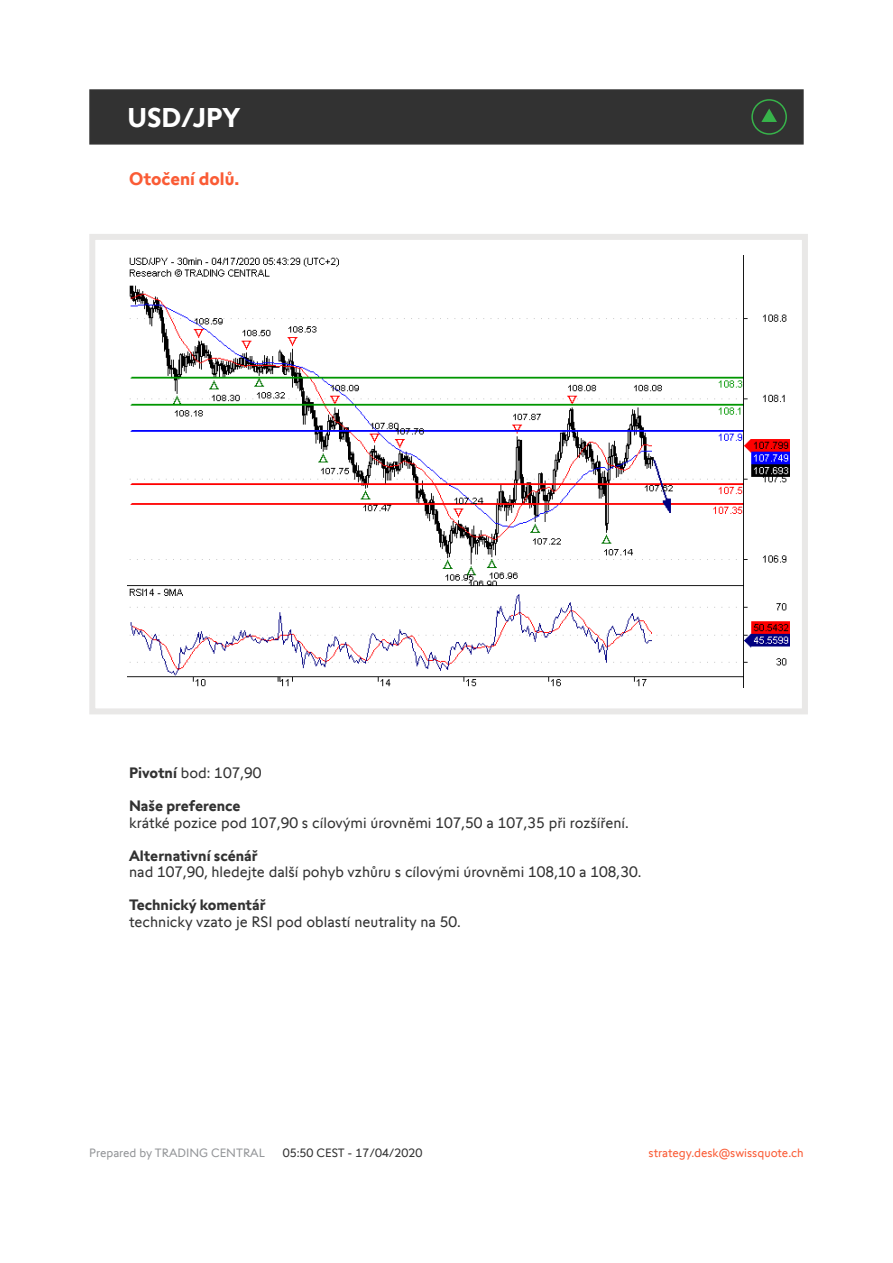
<style>
.page{position:relative;width:893px;height:1263px;background:#fff}
.page>*{position:absolute;margin:0;border:0;box-sizing:border-box;transform-origin:0 0}
.t1{font:700 27px "Swissquote CT";color:#fff}
.t2{font:700 18px "Swissquote CT";color:#fa5b35}
.t3{font:15px "Swissquote CT";color:#323232}
.t4{font:700 15px "Swissquote CT";color:#323232}
.t5{font:12px "Swissquote CT";color:#fa5b35}
.t6{font:12px "Swissquote CT";color:#939598}
.t7{font:12px "Swissquote CT";color:#323232}
.s1{font-weight:700}
</style>
<div class="page">
<div style="left:89px;top:234px;width:719px;height:480px;border:6px solid #e9e8e7"></div>
<div style="left:89px;top:89px;width:715px;height:56px;background:#323232;border:2px solid #323232"></div>
<img style="left:128px;top:255px;width:661px;height:432px">
<svg style="left:751px;top:99px;width:36px;height:36px"></svg>
<h1 class="t1" style="left:128px;top:101px;width:114px">USD/JPY</h1>
<p class="t2" style="left:129px;top:168px;width:112px">Otočení dolů.</p>
<p class="t3" style="left:129px;top:764px;width:134px"><span class="s1">Pivotní</span> bod: 107,90</p>
<p class="t4" style="left:129px;top:797px;width:113px">Naše preference</p>
<p class="t3" style="left:129px;top:814px;width:501px">krátké pozice pod 107,90 s cílovými úrovněmi 107,50 a 107,35 při rozšíření.</p>
<p class="t4" style="left:129px;top:846px;width:130px">Alternativní scénář</p>
<p class="t3" style="left:129px;top:863px;width:514px">nad 107,90, hledejte další pohyb vzhůru s cílovými úrovněmi 108,10 a 108,30.</p>
<p class="t4" style="left:129px;top:896px;width:138px">Technický komentář</p>
<p class="t3" style="left:129px;top:913px;width:333px">technicky vzato je RSI pod oblastí neutrality na 50.</p>
<p class="t6" style="left:89px;top:1145px;width:177px">Prepared by TRADING CENTRAL</p>
<p class="t7" style="left:283px;top:1145px;width:141px">05:50 CEST - 17/04/2020</p>
<p class="t5" style="left:649px;top:1145px;width:157px">strategy.desk@swissquote.ch</p>
</div>
